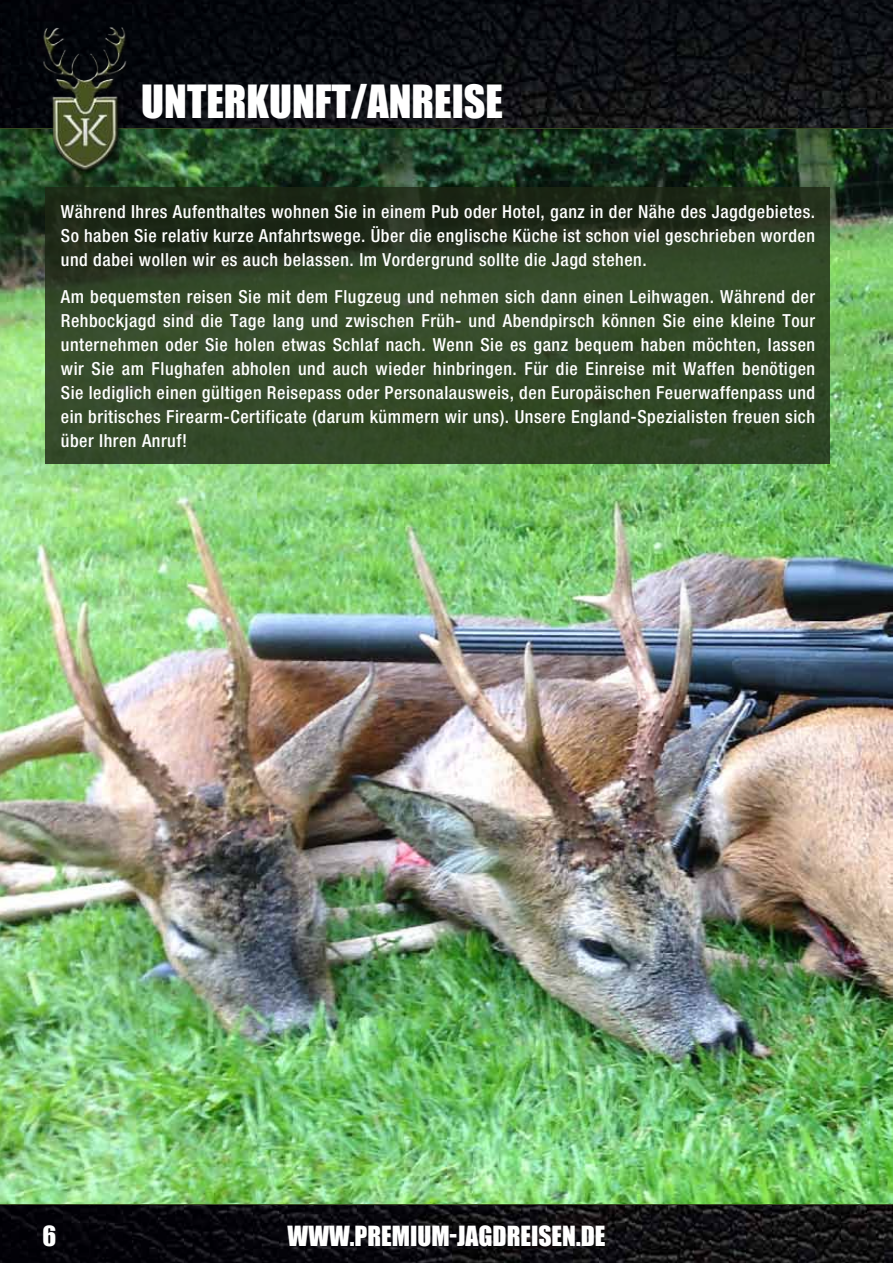
<style>
.page{position:relative;width:893px;height:1263px;background:#fff}
.page>*{position:absolute;margin:0;border:0;box-sizing:border-box;transform-origin:0 0}
.t1{font:42px "Impact";color:#fff}
.t2{font:25.5px "Impact";color:#fff}
.t3{font:500 condensed 18px/24px "Helvetica Neue LT Std";letter-spacing:.03em;color:#fff;text-align:justify}
</style>
<div class="page">
<img style="left:0;top:0;width:893px;height:1263px">
<hr style="left:0;top:128px;width:893px;height:2px;background:#3c4e23">
<hr style="left:0;top:1203px;width:893px;height:2px;background:#3c4e23">
<img style="left:0;top:130px;width:893px;height:1073px">
<img style="left:38px;top:19px;width:92px;height:160px">
<svg style="left:46px;top:187px;width:784px;height:276px;background:#2e4224"></svg>
<h1 class="t1" style="left:141px;top:69px;width:363px">UNTERKUNFT/ANREISE</h1>
<p class="t3" style="left:61px;top:200px;width:756px">Während Ihres Aufenthaltes wohnen Sie in einem Pub oder Hotel, ganz in der Nähe des Jagdgebietes.<br>So haben Sie relativ kurze Anfahrtswege. Über die englische Küche ist schon viel geschrieben worden und dabei wollen wir es auch belassen. Im Vordergrund sollte die Jagd stehen.</p>
<p class="t3" style="left:61px;top:285px;width:756px">Am bequemsten reisen Sie mit dem Flugzeug und nehmen sich dann einen Leihwagen. Während der Rehbockjagd sind die Tage lang und zwischen Früh- und Abendpirsch können Sie eine kleine Tour unternehmen oder Sie holen etwas Schlaf nach. Wenn Sie es ganz bequem haben möchten, lassen wir Sie am Flughafen abholen und auch wieder hinbringen. Für die Einreise mit Waffen benötigen Sie lediglich einen gültigen Reisepass oder Personalausweis, den Europäischen Feuerwaffenpass und ein britisches Firearm-Certificate (darum kümmern wir uns). Unsere England-Spezialisten freuen sich über Ihren Anruf!</p>
<h2 class="t2" style="left:43px;top:1216px;width:15px">6</h2>
<h2 class="t2" style="left:288px;top:1216px;width:319px">WWW.PREMIUM-JAGDREISEN.DE</h2>
</div>
